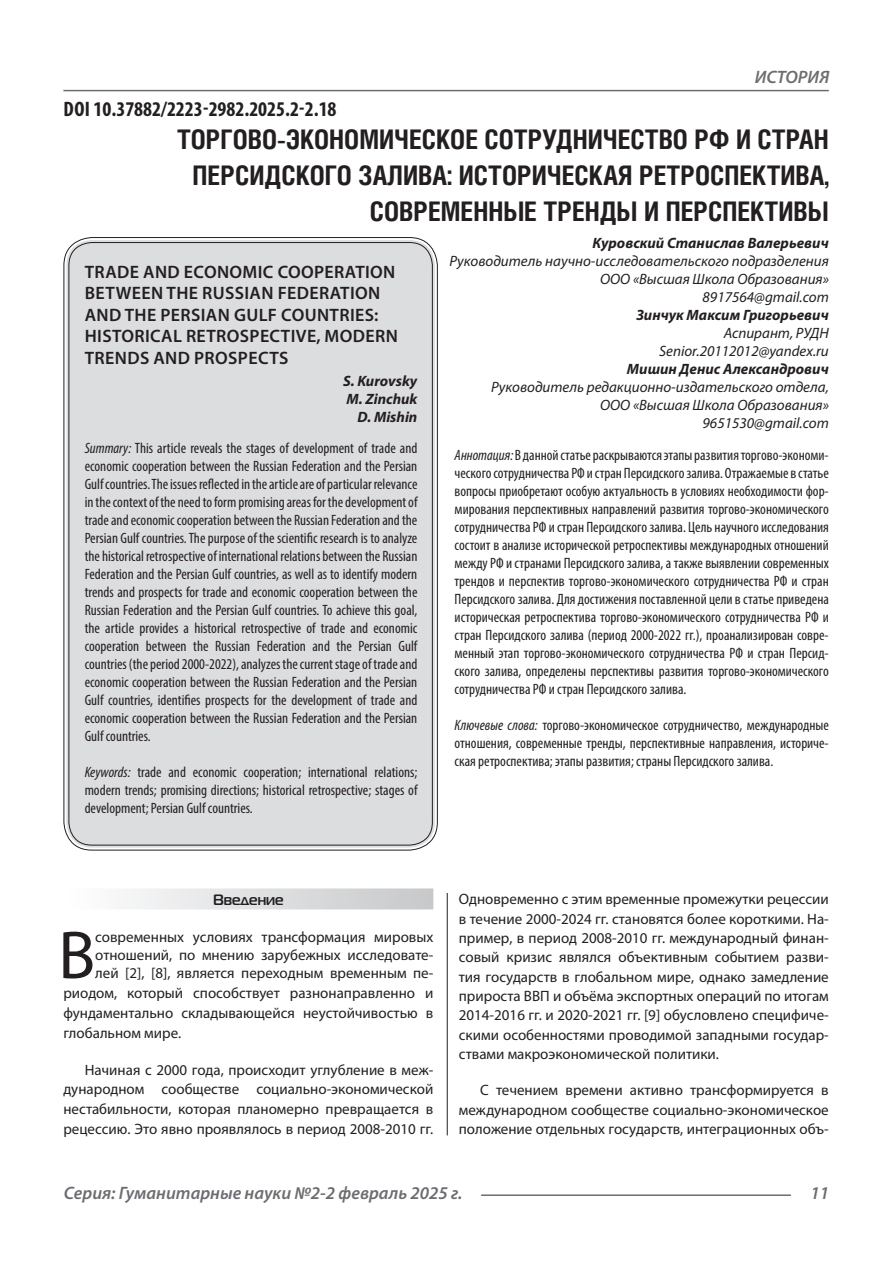
<style>
.page{position:relative;width:893px;height:1263px;background:#fff}
.page>*{position:absolute;margin:0;border:0;box-sizing:border-box;transform-origin:0 0}
.Статья_текст_первый{font:68.4px "Myriad Pro";color:#231f20}
.Статья_название{font:700 27px/36px "Helios Cond C";color:#231f20;text-align:right}
.ДОИ{font:700 condensed 21px "Myriad Pro";color:#231f20}
.Статья_название_англ{font:600 18px/21.6px "Myriad Pro";letter-spacing:.02em;color:#231f20}
.t1{font:italic 600 18px "Myriad Pro";color:#6c6d70}
.Статья_аннотация_анг{font:condensed 15px/18px "Myriad Pro";color:#231f20;text-align:justify}
.Статья_аннотация_тек{font:condensed 15px/18px "Myriad Pro";color:#231f20;text-align:justify}
.Статья_текст{font:15px/19.4px "Myriad Pro";color:#231f20;text-align:justify}
.Статья_текст_первый-2{font:15px/18px "Myriad Pro";color:#231f20;text-align:justify}
.Статья_автор_инфо{font:italic 15px/18px "Myriad Pro";color:#231f20;text-align:right}
.Статья_автор_инфо-2{font:italic 700 15px "Myriad Pro";color:#231f20}
.Статья_автор_англ{font:italic 700 15px "Myriad Pro";color:#231f20}
.Статья_подзаголовок{font:700 15px "Magistral C";color:#231f20}
.s1{font-style:italic}
</style>
<div class="page">
<hr style="left:447px;top:128px;width:1px;height:1007px;background:#231f20">
<hr style="left:63px;top:90px;width:766px;height:1px;background:#6c6d70">
<hr style="left:481px;top:1194px;width:310px;height:2px;background:#6c6d70">
<div style="left:443px;top:123px;width:10px;height:770px;background:#fff"></div>
<div style="left:66px;top:240px;width:369px;height:607px;background:#dcdddf;border-radius:26px"></div>
<div style="left:63px;top:888px;width:370px;height:21px;background:linear-gradient(to right,#fefeff,#c6c8ca)"></div>
<p class="ДОИ" style="left:64px;top:96px;width:274px">DOI 10.37882/2223-2982.2025.2-2.18</p>
<p class="t1" style="left:755px;top:66px;width:76px">ИСТОРИЯ</p>
<p class="Статья_название" style="left:177px;top:121px;width:653px">ТОРГОВО-ЭКОНОМИЧЕСКОЕ СОТРУДНИЧЕСТВО РФ И СТРАН<br>ПЕРСИДСКОГО ЗАЛИВА: ИСТОРИЧЕСКАЯ РЕТРОСПЕКТИВА,<br>СОВРЕМЕННЫЕ ТРЕНДЫ И ПЕРСПЕКТИВЫ</p>
<p class="Статья_автор_инфо-2" style="left:592px;top:233px;width:238px">Куровский Станислав Валерьевич</p>
<p class="Статья_автор_инфо" style="left:449px;top:252px;width:381px">Руководитель научно-исследовательского подразделения<br>ООО «Высшая Школа Образования»</p>
<p class="Статья_автор_инфо" style="left:703px;top:288px;width:128px">8917564@gmail.com</p>
<p class="Статья_автор_инфо-2" style="left:636px;top:305px;width:194px">Зинчук Максим Григорьевич</p>
<p class="Статья_автор_инфо" style="left:724px;top:324px;width:107px">Аспирант, РУДН</p>
<p class="Статья_автор_инфо" style="left:659px;top:342px;width:171px">Senior.20112012@yandex.ru</p>
<p class="Статья_автор_инфо-2" style="left:627px;top:359px;width:203px">Мишин Денис Александрович</p>
<p class="Статья_автор_инфо" style="left:491px;top:378px;width:339px">Руководитель редакционно-издательского отдела,</p>
<p class="Статья_автор_инфо" style="left:600px;top:396px;width:230px">ООО «Высшая Школа Образования»</p>
<p class="Статья_автор_инфо" style="left:703px;top:414px;width:128px">9651530@gmail.com</p>
<p class="Статья_аннотация_тек" style="left:455px;top:446px;width:376px"><span class="s1">Аннотация:</span> В данной статье раскрываются этапы развития торгово-экономи&shy;ческого сотрудничества РФ и стран Персидского залива. Отражаемые в статье вопросы приобретают особую актуальность в условиях необходимости фор&shy;мирования перспективных направлений развития торгово-экономического сотрудничества РФ и стран Персидского залива. Цель научного исследования состоит в анализе исторической ретроспективы международных отношений между РФ и странами Персидского залива, а также выявлении современных трендов и перспектив торгово-экономического сотрудничества РФ и стран Персидского залива. Для достижения поставленной цели в статье приведена историческая ретроспектива торгово-экономического сотрудничества РФ и стран Персидского залива (период 2000-2022 гг.), проанализирован совре&shy;менный этап торгово-экономического сотрудничества РФ и стран Персид&shy;ского залива, определены перспективы развития торгово-экономического сотрудничества РФ и стран Персидского залива.</p>
<p class="Статья_аннотация_тек" style="left:455px;top:716px;width:376px"><span class="s1">Ключевые слова:</span> торгово-экономическое сотрудничество, международные отношения, современные тренды, перспективные направления, историче&shy;ская ретроспектива; этапы развития; страны Персидского залива.</p>
<p class="Статья_название_англ" style="left:85px;top:260px;width:315px">TRADE AND ECONOMIC COOPERATION<br>BETWEEN THE RUSSIAN FEDERATION<br>AND THE PERSIAN GULF COUNTRIES:<br>HISTORICAL RETROSPECTIVE, MODERN<br>TRENDS AND PROSPECTS</p>
<p class="Статья_автор_англ" style="left:343px;top:371px;width:76px">S. Kurovsky</p>
<p class="Статья_автор_англ" style="left:346px;top:389px;width:72px">M. Zinchuk</p>
<p class="Статья_автор_англ" style="left:357px;top:407px;width:61px">D. Mishin</p>
<p class="Статья_аннотация_анг" style="left:85px;top:439px;width:334px"><span class="s1">Summary:</span> This article reveals the stages of development of trade and economic cooperation between the Russian Federation and the Persian Gulf countries. The issues reflected in the article are of particular relevance in the context of the need to form promising areas for the development of trade and economic cooperation between the Russian Federation and the Persian Gulf countries. The purpose of the scientific research is to analyze the historical retrospective of international relations between the Russian Federation and the Persian Gulf countries, as well as to identify modern trends and prospects for trade and economic cooperation between the Russian Federation and the Persian Gulf countries. To achieve this goal, the article provides a historical retrospective of trade and economic cooperation between the Russian Federation and the Persian Gulf countries (the period 2000-2022), analyzes the current stage of trade and economic cooperation between the Russian Federation and the Persian Gulf countries, identifies prospects for the development of trade and economic cooperation between the Russian Federation and the Persian Gulf countries.</p>
<p class="Статья_аннотация_анг" style="left:85px;top:763px;width:334px"><span class="s1">Keywords:</span> trade and economic cooperation; international relations; modern trends; promising directions; historical retrospective; stages of development; Persian Gulf countries.</p>
<p class="Статья_подзаголовок" style="left:213px;top:891px;width:72px">Введение</p>
<p class="Статья_текст_первый" style="left:58px;top:913px;width:39px">В</p>
<p class="Статья_текст_первый-2" style="left:95px;top:928px;width:340px">современных условиях трансформация мировых отношений, по мнению зарубежных исследовате&shy;лей [2], [8], является переходным временным пе-</p>
<p class="Статья_текст_первый-2" style="left:63px;top:983px;width:371px;line-height:19.8px">риодом, который способствует разнонаправленно и фундаментально складывающейся неустойчивостью в глобальном мире.</p>
<p class="Статья_текст" style="left:63px;top:1059px;width:371px;line-height:19.8px;text-indent:21px">Начиная с 2000 года, происходит углубление в меж&shy;дународном сообществе социально-экономической нестабильности, которая планомерно превращается в рецессию. Это явно проявлялось в период 2008-2010 гг.</p>
<p class="Статья_текст" style="left:459px;top:889px;width:371px">Одновременно с этим временные промежутки рецессии в течение 2000-2024 гг. становятся более короткими. На&shy;пример, в период 2008-2010 гг. международный финан&shy;совый кризис являлся объективным событием разви&shy;тия государств в глобальном мире, однако замедление прироста ВВП и объёма экспортных операций по итогам 2014-2016 гг. и 2020-2021 гг. [9] обусловлено специфиче&shy;скими особенностями проводимой западными государ&shy;ствами макроэкономической политики.</p>
<p class="Статья_текст" style="left:459px;top:1080px;width:371px;text-indent:21px">С течением времени активно трансформируется в международном сообществе социально-экономическое положение отдельных государств, интеграционных объ-</p>
<p class="t1" style="left:64px;top:1182px;width:400px">Серия: Гуманитарные науки №2-2 февраль 2025 г.</p>
<p class="t1" style="left:810px;top:1182px;width:20px">11</p>
</div>
